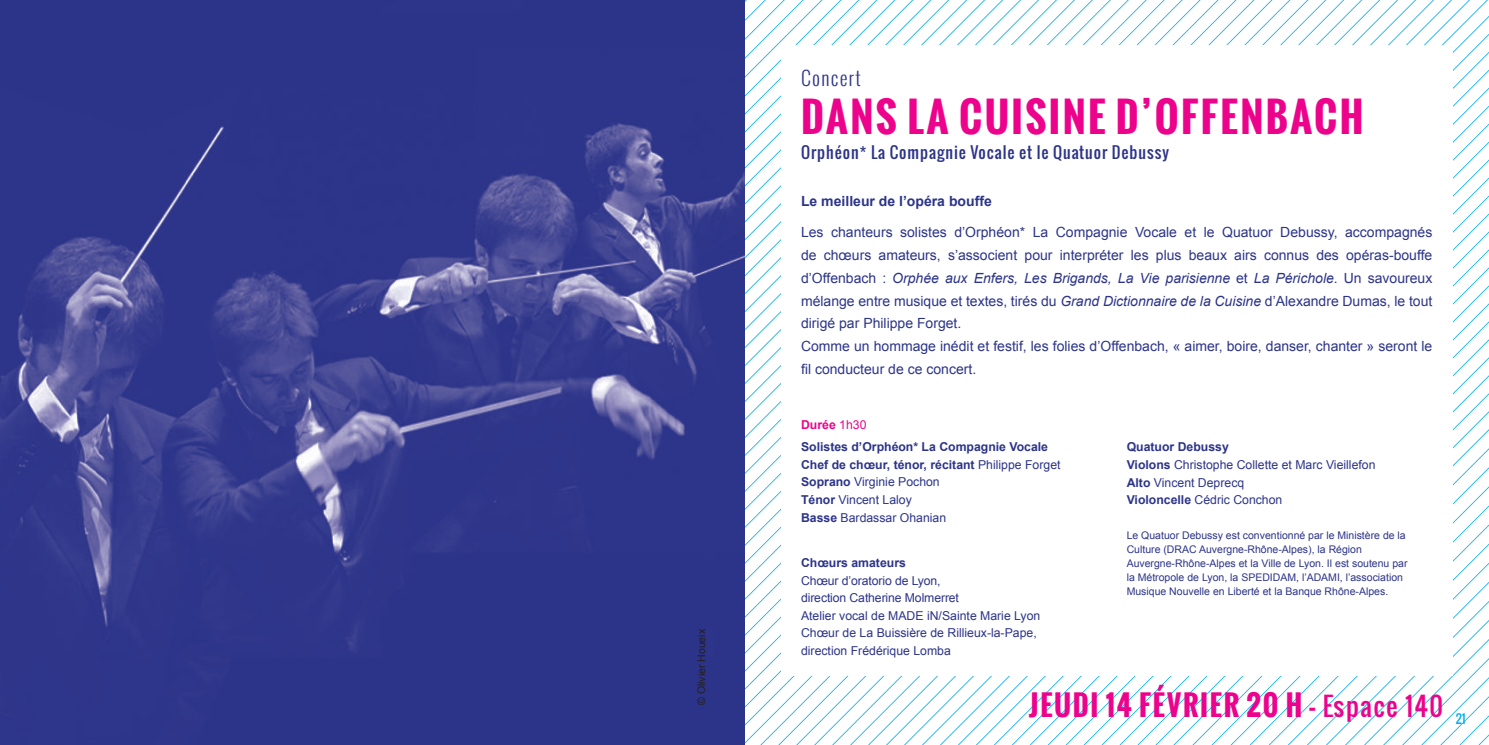
<style>
.page{position:relative;width:1489px;height:745px;background:#fff}
.page>*{position:absolute;margin:0;border:0;box-sizing:border-box;transform-origin:0 0}
.t1{font:700 40.25px "Oswald";letter-spacing:.06em;color:#ed028c}
.t2{font:700 28px "Oswald";letter-spacing:.06em;color:#ed028c}
.t3{font:300 19.25px "Oswald";letter-spacing:.06em;color:#2c3489}
.t4{font:15.75px "Oswald";letter-spacing:.06em;color:#2c3489}
.t5{font:14px/22.8px "Arial";color:#2c3489}
.t6{font:700 14px "Arial";color:#2c3489}
.t7{font:12.25px/17.5px "Arial";color:#2c3489}
.t8{font:700 12.25px/22.8px "Arial";color:#2c3489}
.t9{font:12.25px "Oswald";color:#00aeef}
.t10{font:10.5px/14px "Arial";color:#2c3489}
.t11{font:10.5px "Arial";color:#231f20}
.s1{font-style:italic}
.s2{color:#ed028c}
.s3{font-weight:400;color:#ed028c}
.s4{font-weight:700}
.s5{font-weight:400;font-size:25.55px}
</style>
<div class="page">
<svg style="left:744px;top:0;width:743px;height:743px"></svg>
<svg style="left:744px;top:0;width:725px;height:725px"></svg>
<svg style="left:744px;top:0;width:707px;height:707px"></svg>
<svg style="left:744px;top:0;width:689px;height:689px"></svg>
<svg style="left:744px;top:175px;width:37px;height:30px"></svg>
<svg style="left:744px;top:0;width:398px;height:147px"></svg>
<img style="left:0;top:0;width:744px;height:744px">
<div style="left:781px;top:45px;width:670px;height:630px;background:#fff"></div>
<p class="t11" style="left:694px;top:704px;width:77px;rotate:-90deg">© Olivier Houeix</p>
<h3 class="t3" style="left:801px;top:64px;width:61px">Concert</h3>
<h1 class="t1" style="left:801px;top:87px;width:564px">DANS LA CUISINE D’OFFENBACH</h1>
<p class="t4" style="left:801px;top:140px;width:369px">Orphéon* La Compagnie Vocale et le Quatuor Debussy</p>
<p class="t6" style="left:801px;top:191px;width:192px">Le meilleur de l’opéra bouffe</p>
<p class="t5" style="left:801px;top:221px;width:633px">Les chanteurs solistes d’Orphéon* La Compagnie Vocale et le Quatuor Debussy, accompagnés de chœurs amateurs, s’associent pour interpréter les plus beaux airs connus des opéras-bouffe d’Offenbach : <span class="s1">Orphée aux Enfers, Les Brigands, La Vie parisienne</span> et <span class="s1">La Périchole</span>. Un savoureux mélange entre musique et textes, tirés du <span class="s1">Grand Dictionnaire de la Cuisine</span> d’Alexandre Dumas, le tout dirigé par Philippe Forget.<br>Comme un hommage inédit et festif, les folies d’Offenbach, « aimer, boire, danser, chanter » seront le fil conducteur de ce concert.</p>
<p class="t8" style="left:801px;top:413px;width:248px"><span class="s2">Durée</span> <span class="s3">1h30<br></span>Solistes d’Orphéon* La Compagnie Vocale</p>
<p class="t7" style="left:801px;top:455px;width:261px"><span class="s4">Chef de chœur, ténor, récitant</span> Philippe Forget<br><span class="s4">Soprano</span> Virginie Pochon<br><span class="s4">Ténor</span> Vincent Laloy<br><span class="s4">Basse</span> Bardassar Ohanian</p>
<p class="t8" style="left:801px;top:551px;width:106px">Chœurs amateurs</p>
<p class="t7" style="left:801px;top:571px;width:241px">Chœur d’oratorio de Lyon,<br>direction Catherine Molmerret<br>Atelier vocal de MADE iN/Sainte Marie Lyon Chœur de La Buissière de Rillieux-la-Pape, direction Frédérique Lomba</p>
<p class="t7" style="left:1126px;top:438px;width:250px"><span class="s4">Quatuor Debussy<br>Violons</span> Christophe Collette et Marc Vieillefon<br><span class="s4">Alto</span> Vincent Deprecq<br><span class="s4">Violoncelle</span> Cédric Conchon</p>
<p class="t10" style="left:1126px;top:528px;width:282px">Le Quatuor Debussy est conventionné par le Ministère de la Culture (DRAC Auvergne-Rhône-Alpes), la Région Auvergne-Rhône-Alpes et la Ville de Lyon. Il est soutenu par la Métropole de Lyon, la SPEDIDAM, l’ADAMI, l’association Musique Nouvelle en Liberté et la Banque Rhône-Alpes.</p>
<h2 class="t2" style="left:1029px;top:684px;width:415px">JEUDI 14 FÉVRIER 20 H - <span class="s5">Espace 140</span></h2>
<p class="t9" style="left:1455px;top:709px;width:11px">21</p>
</div>
